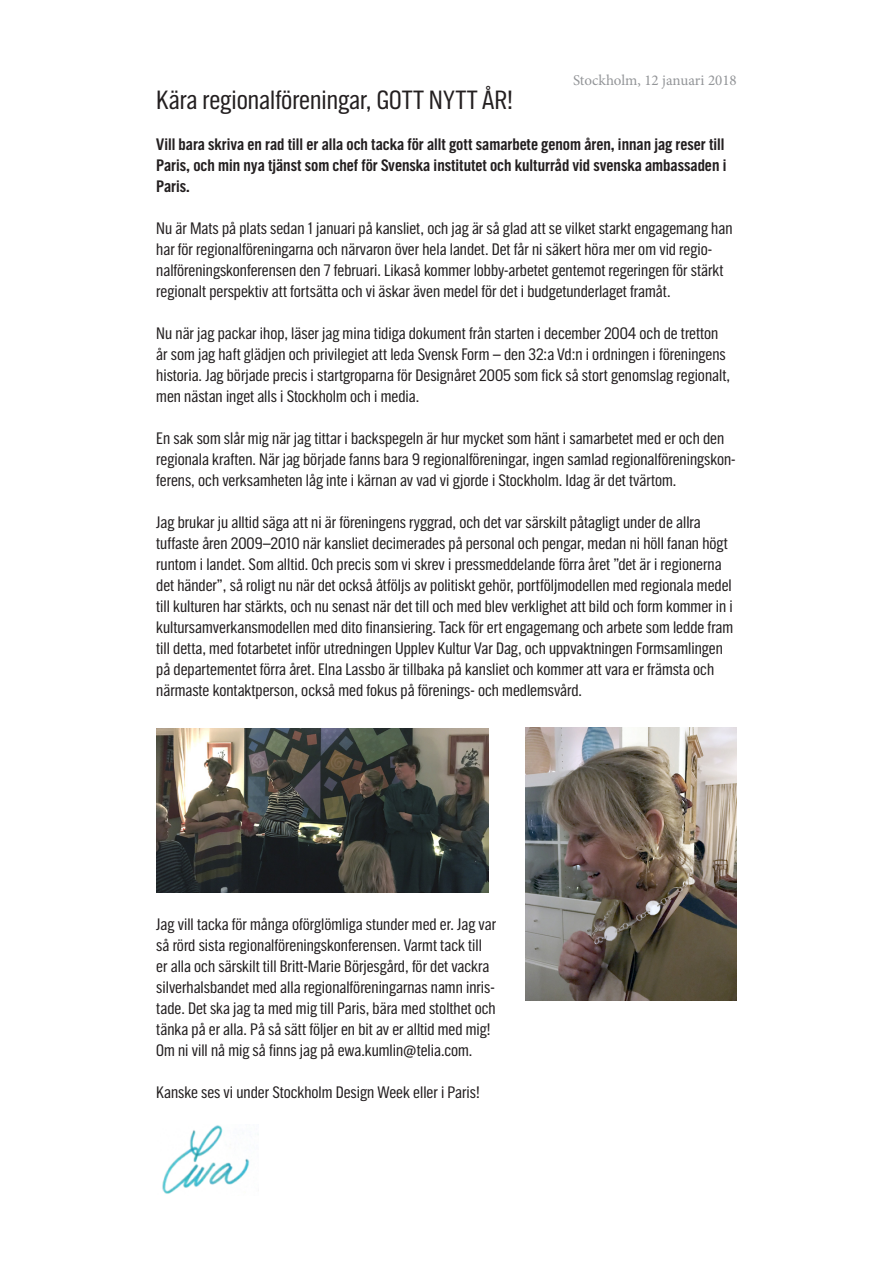
<style>
.page{position:relative;width:893px;height:1263px;background:#fff}
.page>*{position:absolute;margin:0;border:0;box-sizing:border-box;transform-origin:0 0}
.t1{font:25.5px "Svensk Form";color:#231f20}
.t2{font:16.05px/21px "Svensk Form";color:#231f20}
.t3{font:700 16.05px/21px "Svensk Form";color:#231f20;text-align:justify}
.t4{font:15px "Minion Pro";color:#939598}
</style>
<div class="page">
<img style="left:162px;top:1125px;width:88px;height:69px">
<img style="left:156px;top:728px;width:333px;height:164px">
<img style="left:525px;top:727px;width:212px;height:274px">
<p class="t4" style="left:573px;top:70px;width:165px">Stockholm, 12 januari 2018</p>
<p class="t1" style="left:156px;top:86px;width:358px">Kära regionalföreningar, GOTT NYTT ÅR!</p>
<p class="t3" style="left:156px;top:134px;width:572px">Vill bara skriva en rad till er alla och tacka för allt gott samarbete genom åren, innan jag reser till Paris, och min nya tjänst som chef för Svenska institutet och kulturråd vid svenska ambassaden i Paris.</p>
<p class="t2" style="left:156px;top:218px;width:578px">Nu är Mats på plats sedan 1 januari på kansliet, och jag är så glad att se vilket starkt engagemang han har för regionalföreningarna och närvaron över hela landet. Det får ni säkert höra mer om vid regio&shy;nalföreningskonferensen den 7 februari. Likaså kommer lobby-arbetet gentemot regeringen för stärkt regionalt perspektiv att fortsätta och vi äskar även medel för det i budgetunderlaget framåt.</p>
<p class="t2" style="left:156px;top:323px;width:575px">Nu när jag packar ihop, läser jag mina tidiga dokument från starten i december 2004 och de tretton år som jag haft glädjen och privilegiet att leda Svensk Form – den 32:a Vd:n i ordningen i föreningens historia. Jag började precis i startgroparna för Designåret 2005 som fick så stort genomslag regionalt, men nästan inget alls i Stockholm och i media.</p>
<p class="t2" style="left:156px;top:428px;width:581px">En sak som slår mig när jag tittar i backspegeln är hur mycket som hänt i samarbetet med er och den regionala kraften. När jag började fanns bara 9 regionalföreningar, ingen samlad regionalföreningskon&shy;ferens, och verksamheten låg inte i kärnan av vad vi gjorde i Stockholm. Idag är det tvärtom.</p>
<p class="t2" style="left:156px;top:512px;width:578px">Jag brukar ju alltid säga att ni är föreningens ryggrad, och det var särskilt påtagligt under de allra tuffaste åren 2009–2010 när kansliet decimerades på personal och pengar, medan ni höll fanan högt runtom i landet. Som alltid. Och precis som vi skrev i pressmeddelande förra året ”det är i regionerna det händer”, så roligt nu när det också åtföljs av politiskt gehör, portföljmodellen med regionala medel till kulturen har stärkts, och nu senast när det till och med blev verklighet att bild och form kommer in i kultursamverkansmodellen med dito finansiering. Tack för ert engagemang och arbete som ledde fram till detta, med fotarbetet inför utredningen Upplev Kultur Var Dag, och uppvaktningen Formsamlingen på departementet förra året. Elna Lassbo är tillbaka på kansliet och kommer att vara er främsta och närmaste kontaktperson, också med fokus på förenings- och medlemsvård.</p>
<p class="t2" style="left:156px;top:914px;width:341px">Jag vill tacka för många oförglömliga stunder med er. Jag var så rörd sista regionalföreningskonferensen. Varmt tack till er alla och särskilt till Britt-Marie Börjesgård, för det vackra silverhalsbandet med alla regionalföreningarnas namn inris&shy;tade. Det ska jag ta med mig till Paris, bära med stolthet och tänka på er alla. På så sätt följer en bit av er alltid med mig!<br>Om ni vill nå mig så finns jag på ewa.kumlin@telia.com.</p>
<p class="t2" style="left:156px;top:1082px;width:325px">Kanske ses vi under Stockholm Design Week eller i Paris!</p>
</div>
